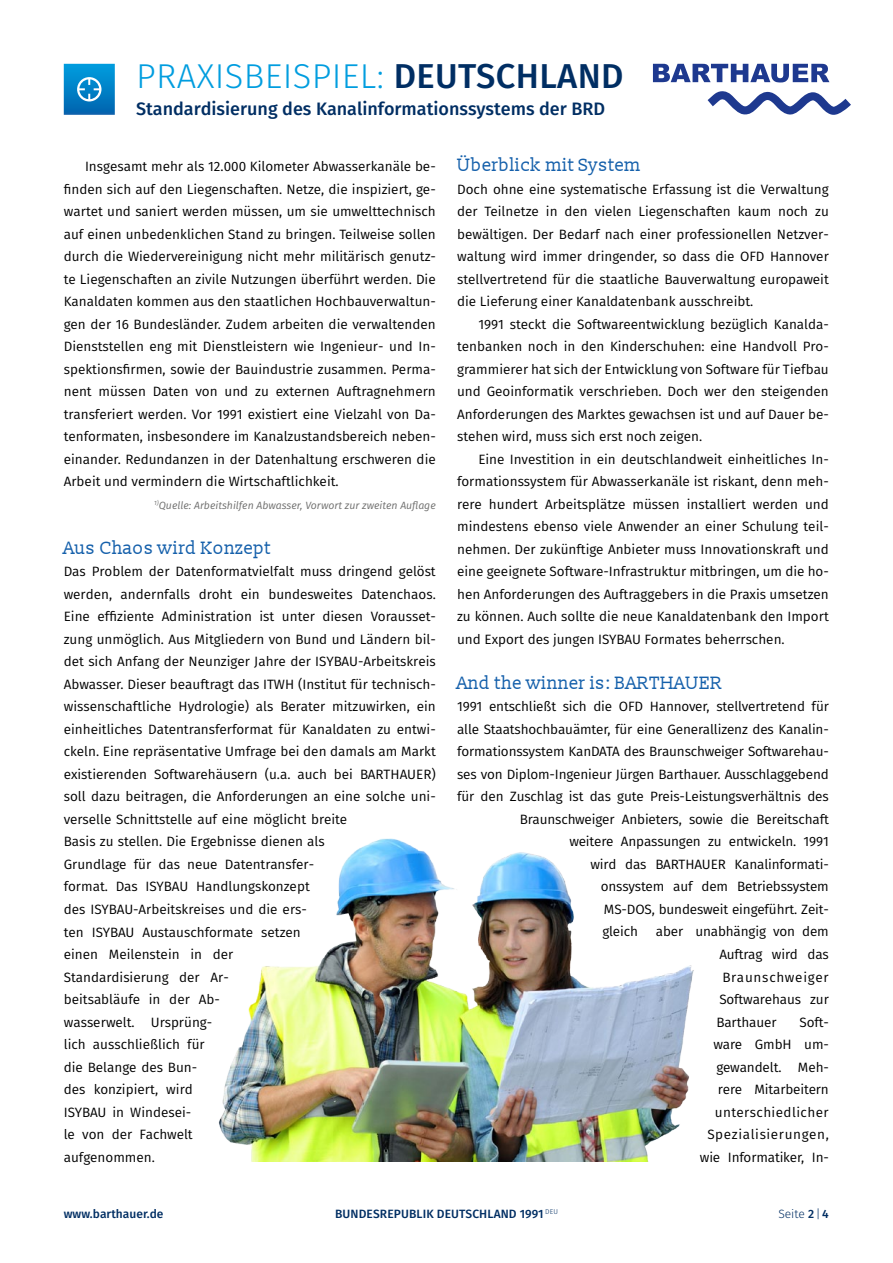
<style>
.page{position:relative;width:893px;height:1263px;background:#fff}
.page>*{position:absolute;margin:0;border:0;box-sizing:border-box;transform-origin:0 0}
.t1{font:300 34.5px "Fira Sans";letter-spacing:.01em;color:#009ddf}
.t2{font:500 34.5px "Fira Sans";color:#002e63}
.t3{font:18px "Slabo 13 px";color:#1560ab}
.t4{font:500 18px "Fira Sans";color:#002e63}
.t5{font:13.5px/22.5px "Fira Sans";color:#000;text-align:justify}
.t6{font:13.5px "Fira Sans";letter-spacing:.055em;color:#000}
.t7{font:500 12px "Fira Sans";color:#002e63}
.t8{font:300 12px "Fira Sans";color:#002e63}
.t9{font:italic 10.5px "Fira Sans";color:#6f6f6e}
.s1{font-weight:500;color:#002e63}
.s2{font-weight:300}
.s3{font-weight:500}
</style>
<div class="page">
<svg style="left:653px;top:64px;width:198px;height:51px"></svg>
<svg style="left:64px;top:64px;width:51px;height:51px;background:#168bcb"></svg>
<img style="left:218px;top:838px;width:476px;height:323px">
<h1 class="t1" style="left:136px;top:51px;width:301px">PRAXISBEISPIEL: <span class="s1">Deuts</span></h1>
<h1 class="t2" style="left:496px;top:48px;width:125px">chland</h1>
<h2 class="t4" style="left:136px;top:94px;width:470px">Standardisierung des Kanalinformationssystems der BRD</h2>
<p class="t5" style="left:64px;top:155px;width:374px;text-indent:21px">Insgesamt mehr als 12.000 Kilometer Abwasserkanäle be&shy;finden sich auf den Liegenschaften. Netze, die inspiziert, ge&shy;wartet und saniert werden müssen, um sie umwelttechnisch auf einen unbedenklichen Stand zu bringen. Teilweise sollen durch die Wiedervereinigung nicht mehr militärisch genutz&shy;te Liegenschaften an zivile Nutzungen überführt werden. Die Kanaldaten kommen aus den staatlichen Hochbauverwaltun&shy;gen der 16 Bundesländer. Zudem arbeiten die verwaltenden Dienststellen eng mit Dienstleistern wie Ingenieur- und In&shy;spektionsfirmen, sowie der Bauindustrie zusammen. Perma&shy;nent müssen Daten von und zu externen Auftragnehmern transferiert werden. Vor 1991 existiert eine Vielzahl von Da&shy;tenformaten, insbesondere im Kanalzustandsbereich neben&shy;einander. Redundanzen in der Datenhaltung erschweren die Arbeit und vermindern die Wirtschaftlichkeit.</p>
<p class="t9" style="left:154px;top:497px;width:283px"><sup>1)</sup>Quelle: Arbeitshilfen Abwasser, Vorwort zur zweiten Auflage</p>
<h2 class="t3" style="left:64px;top:537px;width:209px">Aus Chaos wird Konzept</h2>
<p class="t5" style="left:64px;top:560px;width:374px;text-align:left">Das Problem der Datenformatvielfalt muss dringend gelöst werden, andernfalls droht ein bundesweites Datenchaos.<br>Eine effiziente Administration ist unter diesen Vorausset&shy;zung unmöglich. Aus Mitgliedern von Bund und Ländern bil&shy;det sich Anfang der Neunziger Jahre der ISYBAU-Arbeitskreis Abwasser. Dieser beauftragt das ITWH (Institut für technisch&shy;wissenschaftliche Hydrologie) als Berater mitzuwirken, ein einheitliches Datentransferformat für Kanaldaten zu entwi&shy;ckeln. Eine repräsentative Umfrage bei den damals am Markt existierenden Softwarehäusern (u.a. auch bei BARTHAUER) soll dazu beitragen, die Anforderungen an eine solche uni&shy;verselle Schnittstelle auf eine möglicht breite<br>Basis zu stellen. Die Ergebnisse dienen als<br>Grundlage für das neue Datentransfer-<br>format. Das ISYBAU Handlungskonzept<br>des ISYBAU-Arbeitskreises und die ers-<br>ten ISYBAU Austauschformate setzen<br>einen Meilenstein in der<br>Standardisierung der Ar-<br>beitsabläufe in der Ab-<br>wasserwelt. Ursprüng-<br>lich ausschließlich für<br>die Belange des Bun-<br>des konzipiert, wird<br>ISYBAU in Windesei-<br>le von der Fachwelt<br>aufgenommen.</p>
<h2 class="t3" style="left:457px;top:154px;width:186px">Überblick mit System</h2>
<p class="t5" style="left:457px;top:178px;width:373px">Doch ohne eine systematische Erfassung ist die Verwaltung der Teilnetze in den vielen Liegenschaften kaum noch zu bewältigen. Der Bedarf nach einer professionellen Netzver&shy;waltung wird immer dringender, so dass die OFD Hannover stellvertretend für die staatliche Bauverwaltung europaweit die Lieferung einer Kanaldatenbank ausschreibt.</p>
<p class="t5" style="left:457px;top:313px;width:373px;text-indent:21px">1991 steckt die Softwareentwicklung bezüglich Kanalda&shy;tenbanken noch in den Kinderschuhen: eine Handvoll Pro&shy;grammierer hat sich der Entwicklung von Software für Tiefbau und Geoinformatik verschrieben. Doch wer den steigenden Anforderungen des Marktes gewachsen ist und auf Dauer be&shy;stehen wird, muss sich erst noch zeigen.</p>
<p class="t5" style="left:457px;top:448px;width:373px;text-indent:21px">Eine Investition in ein deutschlandweit einheitliches In&shy;formationssystem für Abwasserkanäle ist riskant, denn meh&shy;rere hundert Arbeitsplätze müssen installiert werden und mindestens ebenso viele Anwender an einer Schulung teil&shy;nehmen. Der zukünftige Anbieter muss Innovationskraft und eine geeignete Software-Infrastruktur mitbringen, um die ho&shy;hen Anforderungen des Auftraggebers in die Praxis umsetzen zu können. Auch sollte die neue Kanaldatenbank den Import und Export des jungen ISYBAU Formates beherrschen.</p>
<h2 class="t3" style="left:457px;top:672px;width:267px">And the winner is: BARTHAUER</h2>
<p class="t5" style="left:457px;top:695px;width:373px">1991 entschließt sich die OFD Hannover, stellvertretend für</p>
<p class="t5" style="left:457px;top:718px;width:373px">alle Staatshochbauämter, für eine Generallizenz des Kanalin-</p>
<p class="t5" style="left:457px;top:740px;width:373px">formationssystem KanDATA des Braunschweiger Softwarehau-</p>
<p class="t5" style="left:457px;top:763px;width:373px">ses von Diplom-Ingenieur Jürgen Barthauer. Ausschlaggebend</p>
<p class="t5" style="left:457px;top:785px;width:373px">für den Zuschlag ist das gute Preis-Leistungsverhältnis des</p>
<p class="t5" style="left:520px;top:808px;width:310px">Braunschweiger Anbieters, sowie die Bereitschaft</p>
<p class="t5" style="left:569px;top:830px;width:261px">weitere Anpassungen zu entwickeln. 1991</p>
<p class="t5" style="left:590px;top:853px;width:240px">wird das BARTHAUER Kanalinformati-</p>
<p class="t5" style="left:601px;top:875px;width:230px">onssystem auf dem Betriebssystem</p>
<p class="t5" style="left:604px;top:898px;width:227px">MS-DOS, bundesweit eingeführt. Zeit-</p>
<p class="t5" style="left:602px;top:920px;width:37px">gleich</p>
<p class="t5" style="left:656px;top:920px;width:174px">aber unabhängig von dem</p>
<p class="t5" style="left:719px;top:943px;width:111px">Auftrag wird das</p>
<p class="t6" style="left:722px;top:967px;width:108px">Braunschweiger</p>
<p class="t5" style="left:719px;top:988px;width:111px">Softwarehaus zur</p>
<p class="t5" style="left:716px;top:1010px;width:62px">Barthauer</p>
<p class="t5" style="left:700px;top:1010px;width:131px;text-align:right">Soft-<br>ware GmbH um&shy;gewandelt. Meh&shy;rere Mitarbeitern unterschiedlicher<br>Spezialisierungen, wie Informatiker, In-</p>
<p class="t7" style="left:64px;top:1204px;width:101px">www.barthauer.de</p>
<p class="t7" style="left:335px;top:1204px;width:32px">Bundesre</p>
<p class="t7" style="left:394px;top:1204px;width:15px">publik</p>
<p class="t7" style="left:437px;top:1204px;width:16px">Deuts</p>
<p class="t7" style="left:472px;top:1204px;width:200px">chland 1991 <sup>DEU</sup> <span class="s2">S</span></p>
<p class="t8" style="left:785px;top:1205px;width:46px">EITE <span class="s3">2</span>|<span class="s3">4</span></p>
</div>
